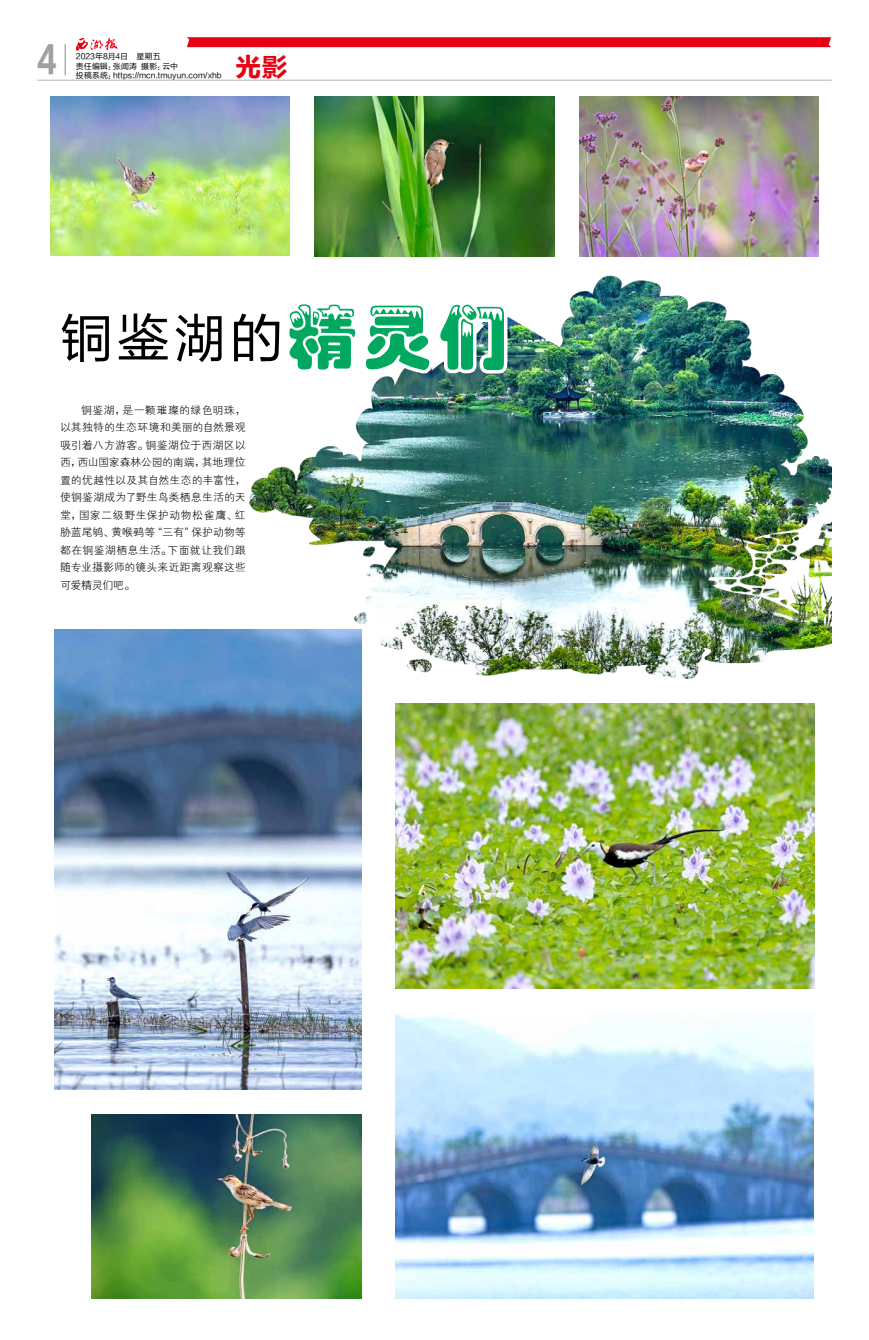
<style>
.page{position:relative;width:869px;height:1340px;background:#fff}
.page>*{position:absolute;margin:0;border:0;box-sizing:border-box;transform-origin:0 0}
.t1{font:52.5px "FZLTHK GBK1 0";color:#000}
.t2{font:35px "FZLTTHCK ZJRB GBK1 0";color:#9fa0a0}
.t3{font:26.25px "FZLTCHK ZJRB GBK1 0";color:#e60012}
.t4{font:10.94px/17.5px "FZXH1 K GBK1 0";letter-spacing:.005em;color:#000;text-align:justify}
.t5{font:7.88px/9.5px "FZLTHK ZJRB GBK1 0";letter-spacing:.01em;color:#000}
.s1{font-family:"J Xue Feng";font-size:70px;color:#00a95f}
</style>
<div class="page">
<hr style="left:65px;top:44px;width:1px;height:31px;background:#898989">
<hr style="left:37px;top:80px;width:794px;height:1px;background:#b5b6b6">
<svg style="left:74px;top:37px;width:756px;height:44px"></svg>
<img style="left:249px;top:254px;width:582px;height:425px">
<img style="left:396px;top:1013px;width:416px;height:284px">
<img style="left:396px;top:704px;width:418px;height:285px">
<img style="left:54px;top:629px;width:226px;height:460px">
<img style="left:92px;top:1114px;width:188px;height:183px">
<img style="left:50px;top:96px;width:230px;height:160px">
<img style="left:364px;top:96px;width:190px;height:160px">
<img style="left:579px;top:96px;width:239px;height:160px">
<svg style="left:249px;top:305px;width:31px;height:67px"></svg>
<img style="left:280px;top:37px;width:84px;height:1262px">
<img style="left:356px;top:295px;width:156px;height:528px">
<h2 class="t2" style="left:37px;top:39px;width:21px">4</h2>
<h3 class="t3" style="left:235px;top:53px;width:54px">光影</h3>
<p class="t5" style="left:76px;top:52px;width:147px">2023年8月4日 星期五<br>责任编辑：张闻涛 摄影：云中<br>投稿系统：https://mcn.tmuyun.com/xhb</p>
<h1 class="t1" style="left:60px;top:309px;width:449px">铜鉴湖的<span class="s1">精灵们</span></h1>
<p class="t4" style="left:60px;top:401px;width:187px;text-indent:21px">铜鉴湖，是一颗璀璨的绿色明珠，以其独特的生态环境和美丽的自然景观吸引着八方游客。铜鉴湖位于西湖区以西，西山国家森林公园的南端，其地理位置的优越性以及其自然生态的丰富性，使铜鉴湖成为了野生鸟类栖息生活的天堂，国家二级野生保护动物松雀鹰、红胁蓝尾鸲、黄喉鹀等“三有”保护动物等都在铜鉴湖栖息生活。下面就让我们跟随专业摄影师的镜头来近距离观察这些可爱精灵们吧。</p>
</div>
